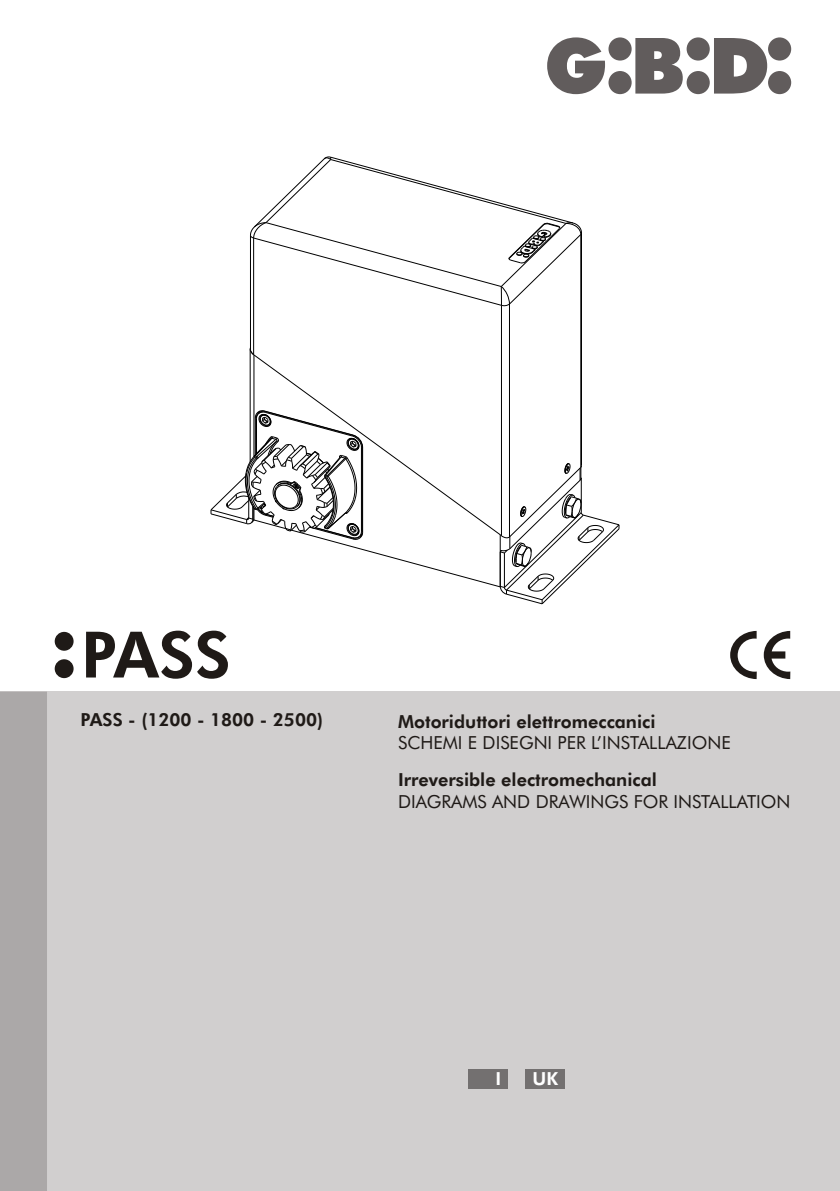
<style>
.page{position:relative;width:840px;height:1191px;background:#fff}
.page>*{position:absolute;margin:0;border:0;box-sizing:border-box;transform-origin:0 0}
.t1{font:800 64px "Futura BT";color:#1f1a17}
.t2{font:800 18px "Futura BT";color:#1f1a17}
.t3{font:18px "Futura BT";color:#1f1a17}
.t4{font:800 18px "Futura BT";color:#fff}
</style>
<div class="page">
<div style="left:0;top:691px;width:839px;height:500px;background:#d1cfcf"></div>
<svg style="left:547px;top:37px;width:243px;height:57px"></svg>
<svg style="left:55px;top:632px;width:19px;height:46px"></svg>
<svg style="left:730px;top:631px;width:26px;height:48px"></svg>
<svg style="left:763px;top:631px;width:26px;height:48px"></svg>
<div style="left:0;top:691px;width:47px;height:500px;background:#aba8a8"></div>
<div style="left:467px;top:1068px;width:40px;height:20px;background:#737070"></div>
<div style="left:524px;top:1068px;width:40px;height:20px;background:#737070"></div>
<hr style="left:250px;top:235px;width:1px;height:115px;background:#000">
<hr style="left:581px;top:233px;width:1px;height:233px;background:#000">
<hr style="left:250px;top:349px;width:1px;height:113px;background:#000">
<hr style="left:501px;top:305px;width:1px;height:231px;background:#000">
<hr style="left:509px;top:304px;width:1px;height:233px;background:#000">
<hr style="left:580px;top:234px;width:1px;height:233px;background:#000">
<svg style="left:254px;top:354px;width:76px;height:56px"></svg>
<svg style="left:249px;top:347px;width:5px;height:8px"></svg>
<hr style="left:253px;top:238px;width:1px;height:116px;background:#000">
<svg style="left:250px;top:156px;width:331px;height:150px"></svg>
<hr style="left:253px;top:355px;width:1px;height:101px;background:#000">
<svg style="left:210px;top:410px;width:409px;height:194px"></svg>
<h1 class="t1" style="left:81px;top:629px;width:151px">PASS</h1>
<p class="t2" style="left:81px;top:712px;width:244px">PASS - (1200 - 1800 - 2500)</p>
<p class="t2" style="left:398px;top:714px;width:259px">Motoriduttori elettromeccanici</p>
<p class="t3" style="left:398px;top:735px;width:334px">SCHEMI E DISEGNI PER L’INSTALLAZIONE</p>
<p class="t2" style="left:398px;top:772px;width:260px">Irreversible electromechanical</p>
<p class="t3" style="left:398px;top:794px;width:394px">DIAGRAMS AND DRAWINGS FOR INSTALLATION</p>
<p class="t4" style="left:495px;top:1071px;width:7px">I</p>
<p class="t4" style="left:532px;top:1071px;width:27px">UK</p>
</div>
